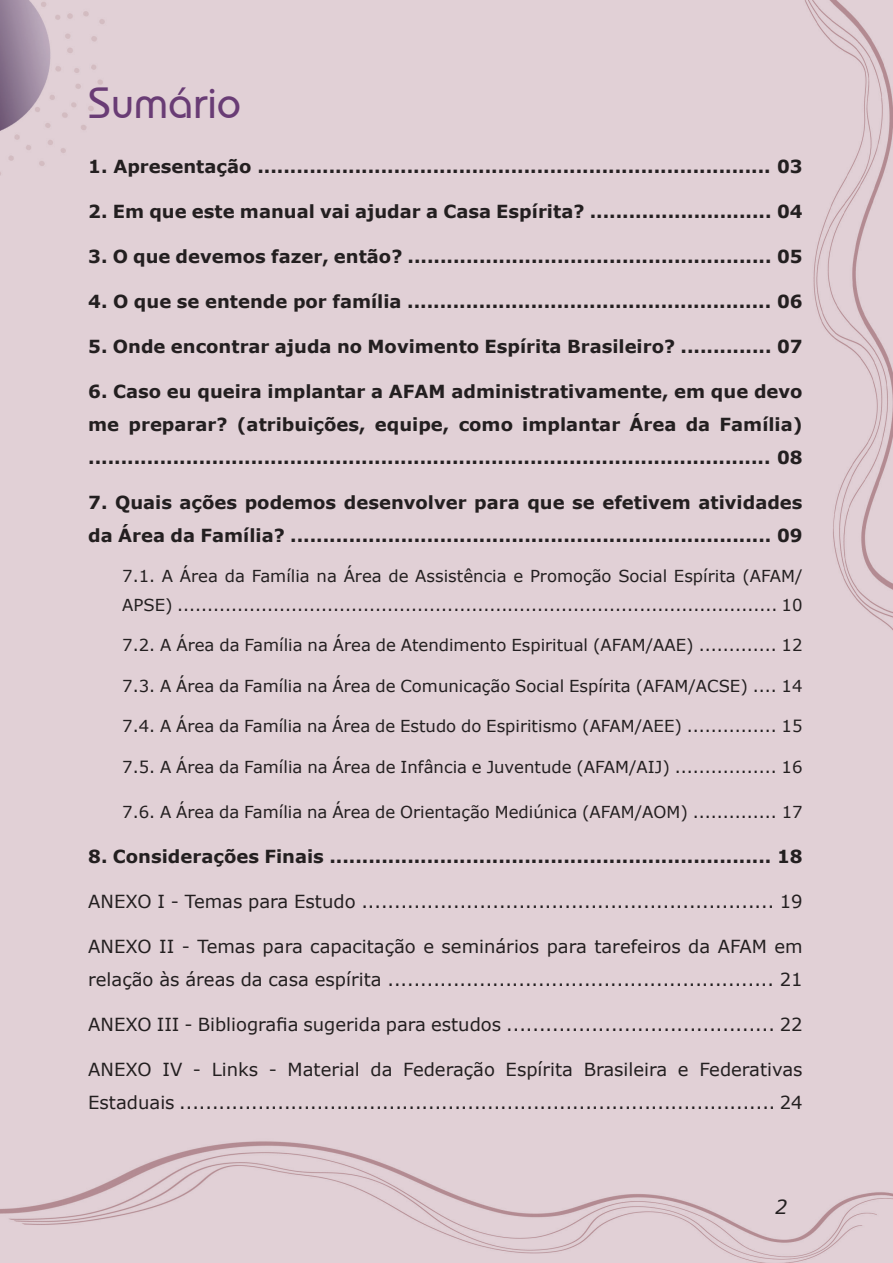
<style>
.page{position:relative;width:893px;height:1263px;background:#e1d0d6}
.page>*{position:absolute;margin:0;border:0;box-sizing:border-box;transform-origin:0 0}
.t1{font:500 43.5px "Bauhaus IT Cby BT";letter-spacing:.01em;color:#693c75}
.t2{font:italic 19.5px "Verdana";color:#231f20}
.t3{font:700 18px/33px "Verdana";color:#231f20;text-align:justify}
.t4{font:18px/33px "Verdana";color:#231f20}
.t5{font:16.5px/28.5px "Verdana";color:#231f20}
</style>
<div class="page">
<h1 class="t1" style="left:88px;top:76px;width:154px">Sumário</h1>
<p class="t3" style="left:88px;top:149px;width:716px">1. Apresentação ............................................................................... 03</p>
<p class="t3" style="left:88px;top:194px;width:716px">2. Em que este manual vai ajudar a Casa Espírita? ............................ 04</p>
<p class="t3" style="left:88px;top:239px;width:716px">3. O que devemos fazer, então? ........................................................ 05</p>
<p class="t3" style="left:88px;top:284px;width:716px">4. O que se entende por família ........................................................ 06</p>
<p class="t3" style="left:88px;top:329px;width:716px">5. Onde encontrar ajuda no Movimento Espírita Brasileiro? .............. 07</p>
<p class="t3" style="left:88px;top:374px;width:716px">6. Caso eu queira implantar a AFAM administrativamente, em que devo me preparar? (atribuições, equipe, como implantar Área da Família) ......................................................................................................... 08</p>
<p class="t3" style="left:88px;top:485px;width:716px">7. Quais ações podemos desenvolver para que se efetivem atividades da Área da Família? .......................................................................... 09</p>
<p class="t5" style="left:122px;top:562px;width:682px">7.1. A Área da Família na Área de Assistência e Promoção Social Espírita (AFAM/<br>APSE) .................................................................................................... 10</p>
<p class="t5" style="left:122px;top:631px;width:682px">7.2. A Área da Família na Área de Atendimento Espiritual (AFAM/AAE) ............. 12</p>
<p class="t5" style="left:122px;top:671px;width:682px">7.3. A Área da Família na Área de Comunicação Social Espírita (AFAM/ACSE) .... 14</p>
<p class="t5" style="left:122px;top:712px;width:682px">7.4. A Área da Família na Área de Estudo do Espiritismo (AFAM/AEE) ............... 15</p>
<p class="t5" style="left:122px;top:752px;width:682px">7.5. A Área da Família na Área de Infância e Juventude (AFAM/AIJ) ................. 16</p>
<p class="t5" style="left:122px;top:797px;width:682px">7.6. A Área da Família na Área de Orientação Mediúnica (AFAM/AOM) .............. 17</p>
<p class="t3" style="left:88px;top:839px;width:716px">8. Considerações Finais .................................................................... 18</p>
<p class="t4" style="left:88px;top:884px;width:716px">ANEXO I - Temas para Estudo ............................................................... 19</p>
<p class="t4" style="left:88px;top:929px;width:716px">ANEXO II - Temas para capacitação e seminários para tarefeiros da AFAM em relação às áreas da casa espírita ........................................................... 21</p>
<p class="t4" style="left:88px;top:1007px;width:716px">ANEXO III - Bibliografia sugerida para estudos ......................................... 22</p>
<p class="t4" style="left:88px;top:1052px;width:716px">ANEXO IV - Links - Material da Federação Espírita Brasileira e Federativas<br>Estaduais ........................................................................................... 24</p>
<p class="t2" style="left:775px;top:1194px;width:14px">2</p>
</div>
